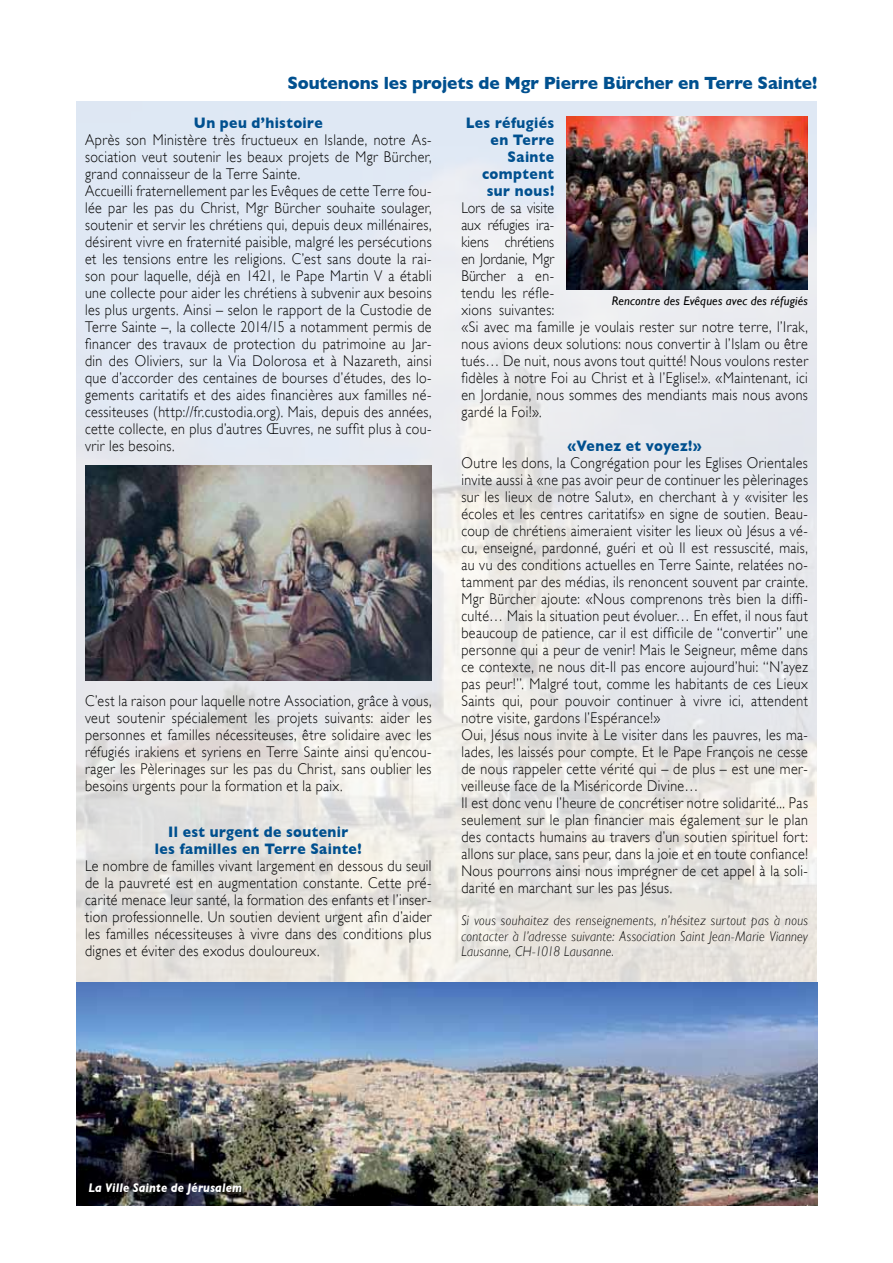
<style>
.page{position:relative;width:893px;height:1263px;background:#fff}
.page>*{position:absolute;margin:0;border:0;box-sizing:border-box;transform-origin:0 0}
.t1{font:700 18px "Gill Sans";letter-spacing:-.005em;color:#00508f;scale:.96 1}
.t2{font:300 15.45px/17px "Gill Sans";letter-spacing:.03em;color:#000;scale:.9 1}
.t3{font:700 15.45px/17px "Gill Sans";letter-spacing:.03em;color:#00508f;text-align:center;scale:.9 1}
.t4{font:italic 300 13.95px/15.5px "Gill Sans";letter-spacing:.03em;color:#000;text-align:justify;scale:.9 1}
.t5{font:italic 700 12.75px "Gill Sans";letter-spacing:.015em;color:#fff;scale:.89 1}
.t6{font:italic 12.45px "Gill Sans";letter-spacing:.015em;color:#000}
</style>
<div class="page">
<img style="left:77px;top:101px;width:739px;height:881px">
<img style="left:85px;top:466px;width:347px;height:214px">
<img style="left:567px;top:117px;width:241px;height:172px">
<img style="left:77px;top:982px;width:740px;height:223px">
<p class="t1" style="left:287px;top:72px;width:553px">Soutenons les projets de Mgr Pierre Bürcher en Terre Sainte!</p>
<p class="t3" style="left:194px;top:114px;width:145px">Un peu d’histoire</p>
<p class="t2" style="left:85px;top:131px;width:387px">Après son Ministère très fructueux en Islande, notre As&shy;sociation veut soutenir les beaux projets de Mgr Bürcher, grand connaisseur de la Terre Sainte.<br>Accueilli fraternellement par les Evêques de cette Terre fou&shy;lée par les pas du Christ, Mgr Bürcher souhaite soulager, soutenir et servir les chrétiens qui, depuis deux millénaires, désirent vivre en fraternité paisible, malgré les persécutions et les tensions entre les religions. C’est sans doute la rai&shy;son pour laquelle, déjà en 1421, le Pape Martin V a établi une collecte pour aider les chrétiens à subvenir aux besoins les plus urgents. Ainsi – selon le rapport de la Custodie de Terre Sainte –, la collecte 2014/15 a notamment permis de financer des travaux de protection du patrimoine au Jar&shy;din des Oliviers, sur la Via Dolorosa et à Nazareth, ainsi que d’accorder des centaines de bourses d’études, des lo&shy;gements caritatifs et des aides financières aux familles né&shy;cessiteuses (http://fr.custodia.org). Mais, depuis des années, cette collecte, en plus d’autres Œuvres, ne suffit plus à cou&shy;vrir les besoins.</p>
<p class="t2" style="left:85px;top:692px;width:387px;text-align:justify">C’est la raison pour laquelle notre Association, grâce à vous, veut soutenir spécialement les projets suivants: aider les personnes et familles nécessiteuses, être solidaire avec les réfugiés irakiens et syriens en Terre Sainte ainsi qu’encou&shy;rager les Pèlerinages sur les pas du Christ, sans oublier les besoins urgents pour la formation et la paix.</p>
<p class="t3" style="left:155px;top:824px;width:231px">Il est urgent de soutenir<br>les familles en Terre Sainte!</p>
<p class="t2" style="left:85px;top:858px;width:387px;text-align:justify">Le nombre de familles vivant largement en dessous du seuil de la pauvreté est en augmentation constante. Cette pré&shy;carité menace leur santé, la formation des enfants et l’inser&shy;tion professionnelle. Un soutien devient urgent afin d’aider les familles nécessiteuses à vivre dans des conditions plus dignes et éviter des exodus douloureux.</p>
<p class="t3" style="left:466px;top:114px;width:100px;text-align:right">Les réfugiés en Terre<br>Sainte comptent sur nous!</p>
<p class="t2" style="left:461px;top:199px;width:387px">Lors de sa visite<br>aux réfugies ira-<br>kiens chrétiens<br>en Jordanie, Mgr<br>Bürcher a en-<br>tendu les réfle-<br>xions suivantes:<br>«Si avec ma famille je voulais rester sur notre terre, l’Irak, nous avions deux solutions: nous convertir à l’Islam ou être tués… De nuit, nous avons tout quitté! Nous voulons rester fidèles à notre Foi au Christ et à l’Eglise!». «Maintenant, ici en Jordanie, nous sommes des mendiants mais nous avons gardé la Foi!».</p>
<p class="t3" style="left:567px;top:437px;width:151px">«Venez et voyez!»</p>
<p class="t2" style="left:461px;top:454px;width:387px">Outre les dons, la Congrégation pour les Eglises Orientales invite aussi à «ne pas avoir peur de continuer les pèlerinages sur les lieux de notre Salut», en cherchant à y «visiter les écoles et les centres caritatifs» en signe de soutien. Beau&shy;coup de chrétiens aimeraient visiter les lieux où Jésus a vé&shy;cu, enseigné, pardonné, guéri et où Il est ressuscité, mais, au vu des conditions actuelles en Terre Sainte, relatées no&shy;tamment par des médias, ils renoncent souvent par crainte.<br>Mgr Bürcher ajoute: «Nous comprenons très bien la diffi&shy;culté… Mais la situation peut évoluer… En effet, il nous faut beaucoup de patience, car il est difficile de “convertir” une personne qui a peur de venir! Mais le Seigneur, même dans ce contexte, ne nous dit-Il pas encore aujourd’hui: “N’ayez pas peur!”. Malgré tout, comme les habitants de ces Lieux Saints qui, pour pouvoir continuer à vivre ici, attendent notre visite, gardons l’Espérance!»<br>Oui, Jésus nous invite à Le visiter dans les pauvres, les ma&shy;lades, les laissés pour compte. Et le Pape François ne cesse de nous rappeler cette vérité qui – de plus – est une mer&shy;veilleuse face de la Miséricorde Divine…<br>Il est donc venu l’heure de concrétiser notre solidarité... Pas seulement sur le plan financier mais également sur le plan des contacts humains au travers d’un soutien spirituel fort: allons sur place, sans peur, dans la joie et en toute confiance!<br>Nous pourrons ainsi nous imprégner de cet appel à la soli&shy;darité en marchant sur les pas Jésus.</p>
<p class="t4" style="left:461px;top:913px;width:387px">Si vous souhaitez des renseignements, n’hésitez surtout pas à nous contacter à l’adresse suivante: Association Saint Jean-Marie Vianney Lausanne, CH-1018 Lausanne.</p>
<p class="t6" style="left:612px;top:294px;width:198px">Rencontre des Evêques avec des réfugiés</p>
<p class="t5" style="left:88px;top:1180px;width:174px">La Ville Sainte de Jérusalem</p>
</div>
